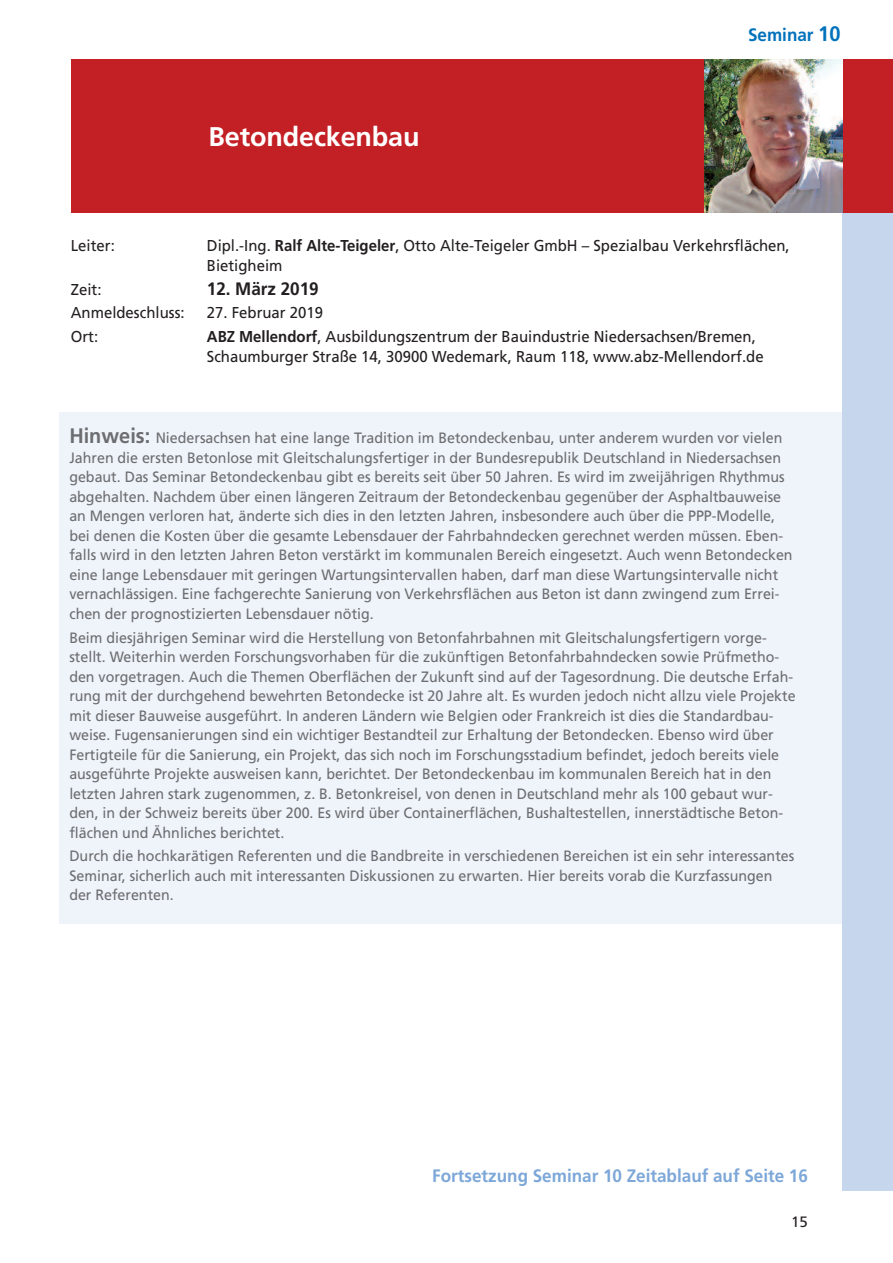
<style>
.page{position:relative;width:893px;height:1263px;background:#fff}
.page>*{position:absolute;margin:0;border:0;box-sizing:border-box;transform-origin:0 0}
.t1{font:700 27px "Frutiger";letter-spacing:-.005em;color:#fff}
.t2{font:700 18px "Frutiger";color:#7ca7d8;scale:.95 1}
.t3{font:700 18px "Frutiger";color:#231f20;scale:.95 1}
.t4{font:700 18px "Frutiger";color:#0072bc;scale:.95 1}
.t5{font:15.75px/19.5px "Frutiger";color:#231f20;scale:.95 1}
.t6{font:15px/19.5px "Frutiger";color:#6c6d70;scale:.95 1}
.t7{font:15px "Frutiger";color:#231f20}
.s1{font-size:21px}
.s2{font-weight:700}
.s3{font-weight:700;font-size:21px}
</style>
<div class="page">
<div style="left:60px;top:412px;width:788px;height:512px;background:#eff4fa"></div>
<div style="left:842px;top:149px;width:51px;height:1042px;background:#c6d6ed"></div>
<div style="left:72px;top:60px;width:821px;height:153px;background:#c32025"></div>
<img style="left:705px;top:60px;width:137px;height:153px">
<h1 class="t1" style="left:209px;top:126px;width:213px">Betondeckenbau</h1>
<p class="t4" style="left:748px;top:28px;width:99px">Seminar <span class="s1">10</span></p>
<p class="t5" style="left:71px;top:237px;width:48px">Leiter:</p>
<p class="t5" style="left:207px;top:237px;width:615px">Dipl.-Ing. <span class="s2">Ralf Alte-Teigeler</span>, Otto Alte-Teigeler GmbH – Spezialbau Verkehrsflächen,<br>Bietigheim</p>
<p class="t5" style="left:71px;top:281px;width:34px">Zeit:</p>
<p class="t3" style="left:207px;top:281px;width:119px">12. März 2019</p>
<p class="t5" style="left:71px;top:304px;width:121px">Anmeldeschluss:</p>
<p class="t5" style="left:207px;top:304px;width:124px">27. Februar 2019</p>
<p class="t5" style="left:71px;top:328px;width:30px">Ort:</p>
<p class="t5" style="left:207px;top:328px;width:588px"><span class="s2">ABZ Mellendorf</span>, Ausbildungszentrum der Bauindustrie Niedersachsen/Bremen,<br>Schaumburger Straße 14, 30900 Wedemark, Raum 118, www.abz-Mellendorf.de</p>
<p class="t6" style="left:69px;top:430px;width:763px"><span class="s3">Hinweis:</span> Niedersachsen hat eine lange Tradition im Betondeckenbau, unter anderem wurden vor vielen Jahren die ersten Betonlose mit Gleitschalungsfertiger in der Bundesrepublik Deutschland in Niedersachsen gebaut. Das Seminar Betondeckenbau gibt es bereits seit über 50 Jahren. Es wird im zweijährigen Rhythmus abgehalten. Nachdem über einen längeren Zeitraum der Betondeckenbau gegenüber der Asphaltbauweise an Mengen verloren hat, änderte sich dies in den letzten Jahren, insbesondere auch über die PPP-Modelle, bei denen die Kosten über die gesamte Lebensdauer der Fahrbahndecken gerechnet werden müssen. Eben&shy;falls wird in den letzten Jahren Beton verstärkt im kommunalen Bereich eingesetzt. Auch wenn Betondecken eine lange Lebensdauer mit geringen Wartungsintervallen haben, darf man diese Wartungsintervalle nicht vernachlässigen. Eine fachgerechte Sanierung von Verkehrsflächen aus Beton ist dann zwingend zum Errei&shy;chen der prognostizierten Lebensdauer nötig.</p>
<p class="t6" style="left:69px;top:629px;width:766px">Beim diesjährigen Seminar wird die Herstellung von Betonfahrbahnen mit Gleitschalungsfertigern vorge&shy;stellt. Weiterhin werden Forschungsvorhaben für die zukünftigen Betonfahrbahndecken sowie Prüfmetho&shy;den vorgetragen. Auch die Themen Oberflächen der Zukunft sind auf der Tagesordnung. Die deutsche Erfah&shy;rung mit der durchgehend bewehrten Betondecke ist 20 Jahre alt. Es wurden jedoch nicht allzu viele Projekte mit dieser Bauweise ausgeführt. In anderen Ländern wie Belgien oder Frankreich ist dies die Standardbau&shy;weise. Fugensanierungen sind ein wichtiger Bestandteil zur Erhaltung der Betondecken. Ebenso wird über Fertigteile für die Sanierung, ein Projekt, das sich noch im Forschungsstadium befindet, jedoch bereits viele ausgeführte Projekte ausweisen kann, berichtet. Der Betondeckenbau im kommunalen Bereich hat in den letzten Jahren stark zugenommen, z. B. Betonkreisel, von denen in Deutschland mehr als 100 gebaut wur&shy;den, in der Schweiz bereits über 200. Es wird über Containerflächen, Bushaltestellen, innerstädtische Beton&shy;flächen und Ähnliches berichtet.</p>
<p class="t6" style="left:69px;top:848px;width:765px">Durch die hochkarätigen Referenten und die Bandbreite in verschiedenen Bereichen ist ein sehr interessantes<br>Seminar, sicherlich auch mit interessanten Diskussionen zu erwarten. Hier bereits vorab die Kurzfassungen der Referenten.</p>
<p class="t2" style="left:432px;top:1168px;width:397px">Fortsetzung Seminar 10 Zeitablauf auf Seite 16</p>
<p class="t7" style="left:791px;top:1216px;width:18px">15</p>
</div>
